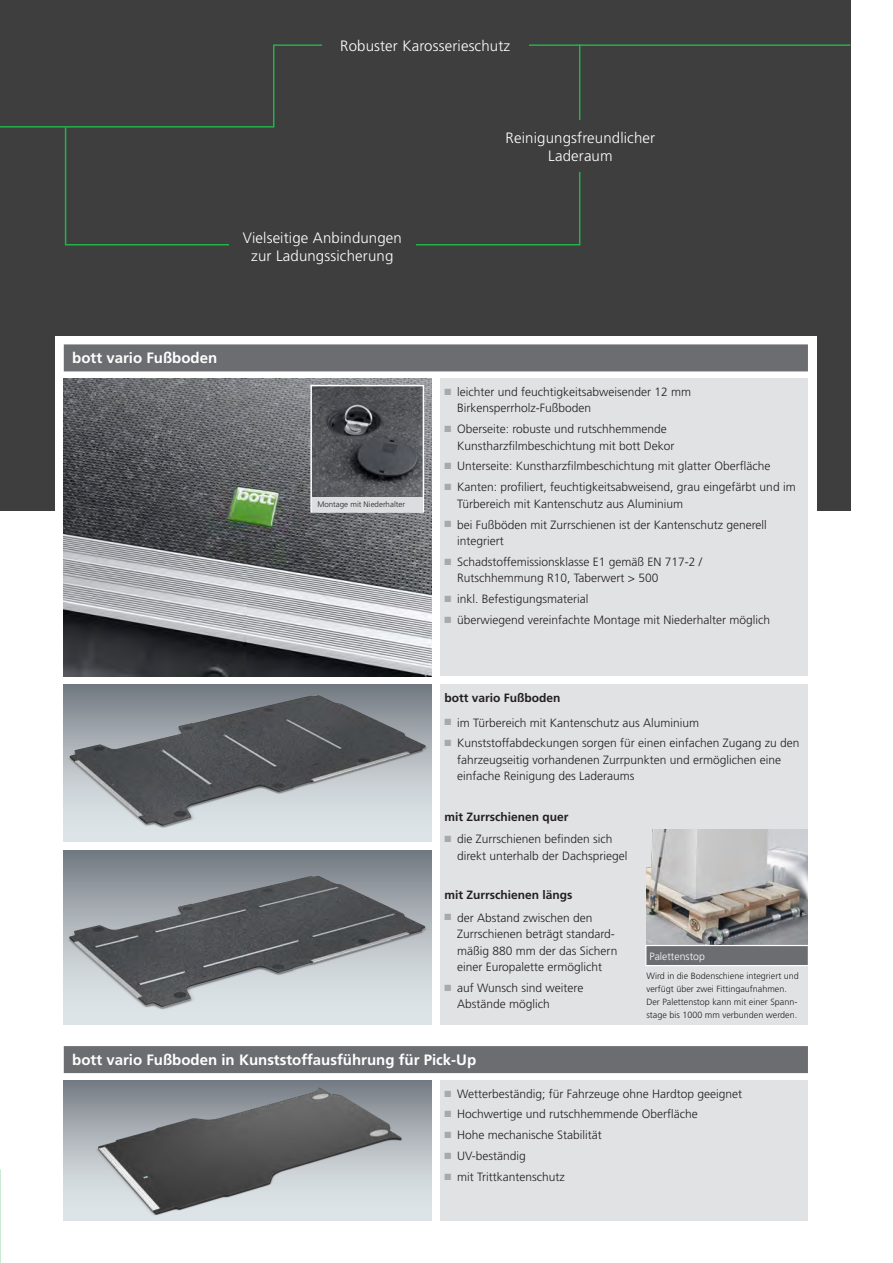
<style>
.page{position:relative;width:893px;height:1263px;background:#fff}
.page>*{position:absolute;margin:0;border:0;box-sizing:border-box;transform-origin:0 0}
._01_Keywords{font:300 15px "Frutiger LT Pro";letter-spacing:.01em;color:#fff}
.TAB_grauer_Balken{font:700 15px "Frutiger LT Pro";color:#fff}
.t1{font:300 12px/16.5px "Frutiger LT Pro";color:#231f20}
.Aufzählung_Image_Hea{font:700 12px "Frutiger LT Pro";color:#231f20}
.t2{font:300 10.5px "Frutiger LT Pro";color:#fff}
.t3{font:300 9px/12.8px "Frutiger LT Pro";color:#231f20}
.t4{font:300 7.95px "Frutiger LT Pro";color:#231f20}
.s1{color:#a8a9ad}
</style>
<div class="page">
<div style="left:0;top:0;width:850px;height:510px;background:#3e3e3f"></div>
<div style="left:55px;top:336px;width:761px;height:204px;background:#fff"></div>
<svg style="left:48px;top:44px;width:803px;height:84px"></svg>
<svg style="left:64px;top:44px;width:517px;height:202px"></svg>
<div style="left:322px;top:35px;width:207px;height:21px;background:#3e3e3f"></div>
<div style="left:229px;top:221px;width:186px;height:51px;background:#3e3e3f"></div>
<div style="left:487px;top:121px;width:187px;height:51px;background:#3e3e3f"></div>
<img style="left:64px;top:378px;width:368px;height:298px">
<div style="left:440px;top:378px;width:368px;height:298px;background:#e1e2e4"></div>
<img style="left:64px;top:685px;width:368px;height:157px">
<img style="left:64px;top:850px;width:368px;height:175px">
<div style="left:440px;top:685px;width:368px;height:340px;background:#e1e2e4"></div>
<div style="left:64px;top:344px;width:744px;height:27px;background:#6c6d70"></div>
<div style="left:64px;top:1046px;width:744px;height:27px;background:#6c6d70"></div>
<img style="left:313px;top:388px;width:108px;height:109px">
<div style="left:310px;top:385px;width:114px;height:128px;border:2px solid #fff"></div>
<div style="left:312px;top:497px;width:111px;height:14px;background:#dcdddf"></div>
<img style="left:64px;top:1080px;width:368px;height:140px">
<div style="left:440px;top:1080px;width:368px;height:140px;background:#e1e2e4"></div>
<img style="left:0;top:126px;width:48px;height:385px">
<img style="left:646px;top:829px;width:162px;height:115px">
<svg style="left:645px;top:944px;width:163px;height:22px"></svg>
<p class="_01_Keywords" style="left:340px;top:37px;width:172px">Robuster Karosserieschutz</p>
<p class="_01_Keywords" style="left:243px;top:229px;width:161px">Vielseitige Anbindungen</p>
<p class="_01_Keywords" style="left:251px;top:247px;width:144px">zur Ladungssicherung</p>
<p class="TAB_grauer_Balken" style="left:72px;top:349px;width:147px">bott vario Fußboden</p>
<p class="t4" style="left:317px;top:500px;width:89px">Montage mit Niederhalter</p>
<p class="_01_Keywords" style="left:506px;top:129px;width:151px">Reinigungsfreundlicher</p>
<p class="_01_Keywords" style="left:548px;top:147px;width:66px">Laderaum</p>
<p class="t1" style="left:457px;top:384px;width:236px;text-indent:-13px"><span class="s1">■</span> leichter und feuchtigkeitsabweisender 12 mm<br>Birkensperrholz-Fußboden</p>
<p class="t1" style="left:457px;top:421px;width:219px;text-indent:-13px"><span class="s1">■</span> Oberseite: robuste und rutschhemmende<br>Kunstharzfilmbeschichtung mit bott Dekor</p>
<p class="t1" style="left:444px;top:458px;width:328px"><span class="s1">■</span> Unterseite: Kunstharzfilmbeschichtung mit glatter Oberfläche</p>
<p class="t1" style="left:457px;top:479px;width:340px;text-indent:-13px"><span class="s1">■</span> Kanten: profiliert, feuchtigkeitsabweisend, grau eingefärbt und im<br>Türbereich mit Kantenschutz aus Aluminium</p>
<p class="t1" style="left:457px;top:516px;width:311px;text-indent:-13px"><span class="s1">■</span> bei Fußböden mit Zurrschienen ist der Kantenschutz generell integriert</p>
<p class="t1" style="left:457px;top:553px;width:247px;text-indent:-13px"><span class="s1">■</span> Schadstoffemissionsklasse E1 gemäß EN 717-2 /<br>Rutschhemmung R10, Taberwert &gt; 500</p>
<p class="t1" style="left:444px;top:591px;width:146px"><span class="s1">■</span> inkl. Befestigungsmaterial</p>
<p class="t1" style="left:444px;top:611px;width:327px"><span class="s1">■</span> überwiegend vereinfachte Montage mit Niederhalter möglich</p>
<p class="Aufzählung_Image_Hea" style="left:444px;top:691px;width:118px">bott vario Fußboden</p>
<p class="t1" style="left:444px;top:714px;width:256px"><span class="s1">■</span> im Türbereich mit Kantenschutz aus Aluminium</p>
<p class="t1" style="left:457px;top:735px;width:344px;text-indent:-13px"><span class="s1">■</span> Kunststoffabdeckungen sorgen für einen einfachen Zugang zu den fahrzeugseitig vorhandenen Zurrpunkten und ermöglichen eine einfache Reinigung des Laderaums</p>
<p class="Aufzählung_Image_Hea" style="left:444px;top:809px;width:126px">mit Zurrschienen quer</p>
<p class="t1" style="left:457px;top:831px;width:172px;text-indent:-13px"><span class="s1">■</span> die Zurrschienen befinden sich direkt unterhalb der Dachspriegel</p>
<p class="Aufzählung_Image_Hea" style="left:444px;top:887px;width:130px">mit Zurrschienen längs</p>
<p class="t1" style="left:457px;top:909px;width:162px;text-indent:-13px"><span class="s1">■</span> der Abstand zwischen den<br>Zurrschienen beträgt standard&shy;mäßig 880 mm der das Sichern einer Europalette ermöglicht</p>
<p class="t1" style="left:457px;top:979px;width:128px;text-indent:-13px"><span class="s1">■</span> auf Wunsch sind weitere<br>Abstände möglich</p>
<p class="t2" style="left:649px;top:950px;width:57px">Palettenstop</p>
<p class="t3" style="left:646px;top:970px;width:154px">Wird in die Bodenschiene integriert und</p>
<p class="t3" style="left:646px;top:983px;width:142px">verfügt über zwei Fittingaufnahmen.</p>
<p class="t3" style="left:646px;top:995px;width:153px">Der Palettenstop kann mit einer Spann&shy;stage bis 1000 mm verbunden werden.</p>
<p class="TAB_grauer_Balken" style="left:72px;top:1051px;width:405px">bott vario Fußboden in Kunststoffausführung für Pick-Up</p>
<p class="t1" style="left:444px;top:1085px;width:299px"><span class="s1">■</span> Wetterbeständig; für Fahrzeuge ohne Hardtop geeignet</p>
<p class="t1" style="left:444px;top:1106px;width:255px"><span class="s1">■</span> Hochwertige und rutschhemmende Oberfläche</p>
<p class="t1" style="left:444px;top:1127px;width:159px"><span class="s1">■</span> Hohe mechanische Stabilität</p>
<p class="t1" style="left:444px;top:1147px;width:83px"><span class="s1">■</span> UV-beständig</p>
<p class="t1" style="left:444px;top:1168px;width:122px"><span class="s1">■</span> mit Trittkantenschutz</p>
</div>
